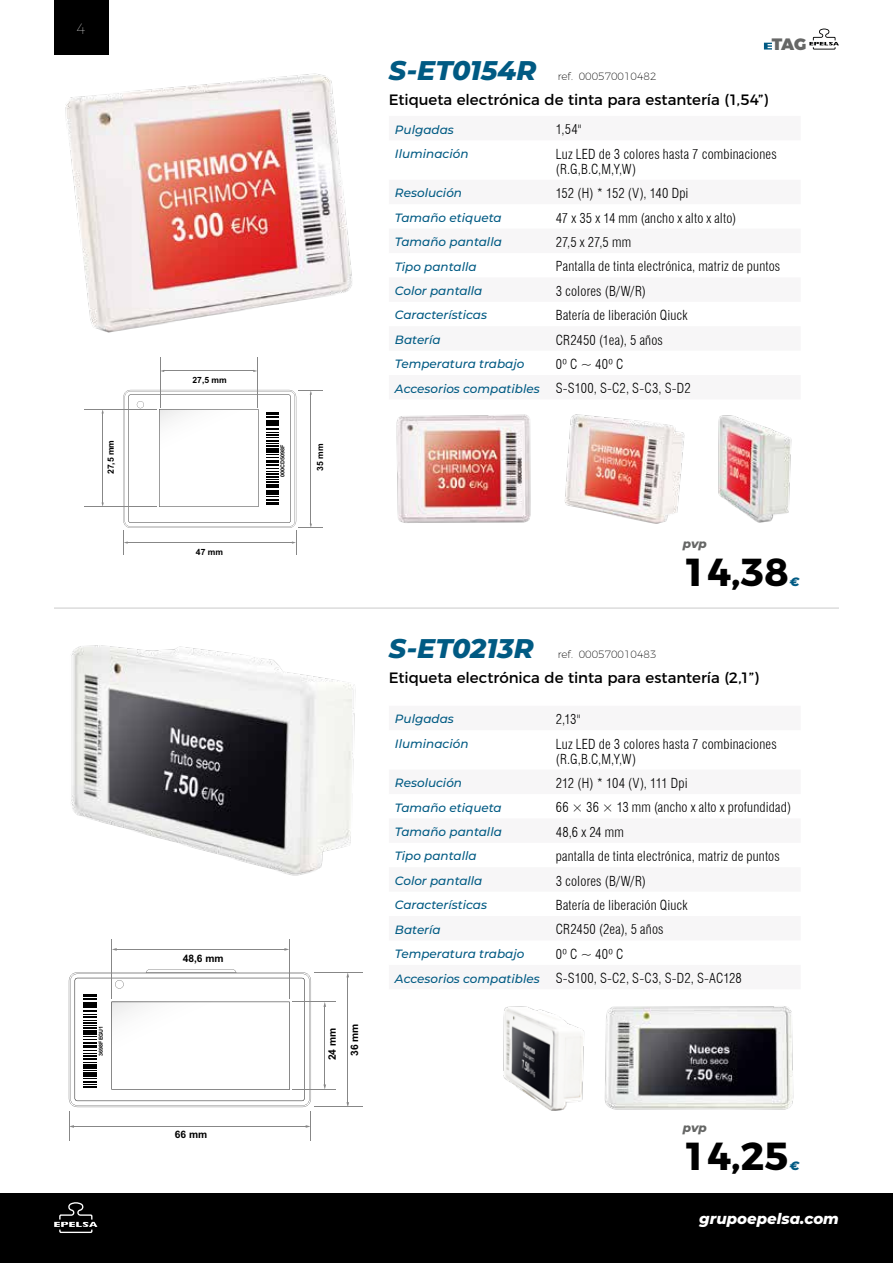
<style>
.page{position:relative;width:893px;height:1263px;background:#fff}
.page>*{position:absolute;margin:0;border:0;box-sizing:border-box;transform-origin:0 0}
.t1{font:700 39px "Montserrat";color:#000}
.t2{font:italic 800 27px "Montserrat";color:#005a83}
.t3{font:900 16.5px "Montserrat";color:#666766}
.t4{font:15px "Montserrat";letter-spacing:-.005em;color:#000}
.t5{font:italic 800 15px "Montserrat";color:#fff}
.t6{font:100 15px "Montserrat";color:#fff}
.t7{font:300 condensed 13.5px/15px "Swiss 721 BT";letter-spacing:.015em;color:#000}
.t8{font:300 condensed 13.5px "Swiss 721 BT";letter-spacing:-.015em;color:#000}
.t9{font:italic 500 12px "Montserrat";color:#005a83}
.t10{font:italic 800 12px "Montserrat";letter-spacing:-.01em;color:#666766}
.t11{font:italic 800 12px "Montserrat";color:#005a83}
.t12{font:200 10.5px "Montserrat";color:#000}
.t13{font:700 10.2px/22.4px "Arial";color:#000;text-align:center}
.t14{font:700 8.55px "Arial";color:#000}
.t15{font:700 5.55px "Arial";color:#000}
.t16{font:700 5.4px "Arial";color:#000}
.s1{font-family:"Swiss 721 BT";font-weight:300;font-style:normal;font-stretch:condensed;font-size:13.5px;color:#000}
.s2{font-family:"Montserrat";font-weight:500;font-style:italic;font-stretch:normal;font-size:12px;color:#005a83}
</style>
<div class="page">
<img style="left:65px;top:73px;width:287px;height:260px">
<svg style="left:123px;top:390px;width:200px;height:165px"></svg>
<hr style="left:103px;top:413px;width:1px;height:90px;background:#878787">
<hr style="left:84px;top:507px;width:72px;height:1px;background:#878787">
<hr style="left:84px;top:409px;width:72px;height:1px;background:#878787">
<hr style="left:163px;top:371px;width:91px;height:1px;background:#878787">
<hr style="left:160px;top:357px;width:1px;height:50px;background:#878787">
<hr style="left:257px;top:357px;width:1px;height:50px;background:#878787">
<img style="left:396px;top:414px;width:135px;height:109px">
<img style="left:565px;top:414px;width:120px;height:110px">
<img style="left:718px;top:415px;width:74px;height:108px">
<img style="left:71px;top:645px;width:285px;height:231px">
<svg style="left:69px;top:969px;width:242px;height:138px"></svg>
<hr style="left:69px;top:1111px;width:1px;height:30px;background:#878787">
<hr style="left:311px;top:1111px;width:1px;height:30px;background:#878787">
<hr style="left:73px;top:1126px;width:234px;height:1px;background:#878787">
<hr style="left:315px;top:972px;width:48px;height:1px;background:#878787">
<hr style="left:315px;top:1107px;width:48px;height:1px;background:#878787">
<hr style="left:292px;top:1089px;width:44px;height:1px;background:#878787">
<hr style="left:292px;top:1002px;width:44px;height:1px;background:#878787">
<hr style="left:348px;top:976px;width:1px;height:127px;background:#878787">
<svg style="left:346px;top:1102px;width:3px;height:5px"></svg>
<hr style="left:325px;top:1006px;width:1px;height:79px;background:#878787">
<svg style="left:323px;top:1002px;width:3px;height:5px"></svg>
<hr style="left:116px;top:949px;width:169px;height:1px;background:#878787">
<hr style="left:112px;top:939px;width:1px;height:60px;background:#878787">
<hr style="left:289px;top:939px;width:1px;height:60px;background:#878787">
<img style="left:604px;top:1006px;width:190px;height:104px">
<img style="left:503px;top:1006px;width:81px;height:105px">
<hr style="left:54px;top:607px;width:785px;height:2px;background:#dcdcdc">
<svg style="left:764px;top:43px;width:8px;height:7px"></svg>
<svg style="left:809px;top:29px;width:30px;height:21px"></svg>
<div style="left:0;top:1193px;width:893px;height:70px;background:#000"></div>
<div style="left:54px;top:0;width:54px;height:54px;background:#000"></div>
<svg style="left:54px;top:1202px;width:43px;height:31px"></svg>
<p class="t6" style="left:76px;top:18px;width:11px">4</p>
<p class="t14" style="left:193px;top:374px;width:36px">27,5 mm</p>
<p class="t14" style="left:105px;top:474px;width:36px;rotate:-90deg">27,5 mm</p>
<p class="t14" style="left:314px;top:471px;width:29px;rotate:-90deg">35 mm</p>
<p class="t15" style="left:279px;top:477px;width:34px;rotate:-90deg">000CD5098F</p>
<p class="t14" style="left:196px;top:546px;width:29px">47 mm</p>
<p class="t16" style="left:97px;top:1056px;width:32px;rotate:-90deg">3698FEGU1</p>
<p class="t13" style="left:183px;top:947px;width:43px">48,6 mm</p>
<p class="t13" style="left:175px;top:1123px;width:34px">66 mm</p>
<p class="t13" style="left:321px;top:1060px;width:38px;rotate:-90deg">24 mm<br>36 mm</p>
<p class="t3" style="left:772px;top:30px;width:36px">TAG</p>
<h2 class="t2" style="left:389px;top:51px;width:149px">S-ET0154R</h2>
<p class="t4" style="left:389px;top:88px;width:381px">Etiqueta electrónica de tinta para estantería (1,54”)</p>
<p class="t12" style="left:558px;top:68px;width:100px">ref. 000570010482</p>
<p class="t9" style="left:395px;top:121px;width:60px">Pulgadas</p>
<p class="t7" style="left:556px;top:122px;width:27px">1,54"</p>
<p class="t9" style="left:395px;top:145px;width:75px">Iluminación</p>
<p class="t7" style="left:556px;top:146px;width:222px">Luz LED de 3 colores hasta 7 combinaciones (R.G,B.C,M,Y,W)</p>
<p class="t9" style="left:395px;top:185px;width:69px">Resolución</p>
<p class="t7" style="left:556px;top:186px;width:134px">152 (H) * 152 (V), 140 Dpi</p>
<p class="t9" style="left:395px;top:209px;width:108px">Tamaño etiqueta</p>
<p class="t7" style="left:556px;top:210px;width:182px">47 x 35 x 14 mm (ancho x alto x alto)</p>
<p class="t9" style="left:395px;top:234px;width:108px">Tamaño pantalla</p>
<p class="t7" style="left:556px;top:235px;width:77px">27,5 x 27,5 mm</p>
<p class="t9" style="left:395px;top:258px;width:83px">Tipo pantalla</p>
<p class="t7" style="left:556px;top:259px;width:226px">Pantalla de tinta electrónica, matriz de puntos</p>
<p class="t9" style="left:395px;top:282px;width:89px">Color pantalla</p>
<p class="t7" style="left:556px;top:283px;width:92px">3 colores (B/W/R)</p>
<p class="t9" style="left:395px;top:307px;width:94px">Características</p>
<p class="t7" style="left:556px;top:308px;width:133px">Batería de liberación Qiuck</p>
<p class="t9" style="left:395px;top:331px;width:47px">Batería</p>
<p class="t7" style="left:556px;top:332px;width:109px">CR2450 (1ea), 5 años</p>
<p class="t9" style="left:395px;top:356px;width:131px">Temperatura trabajo</p>
<p class="t7" style="left:556px;top:357px;width:69px">0º C ~ 40º C</p>
<p class="t9" style="left:395px;top:380px;width:297px">Accesorios compatibles <span class="s1">S-S100, S-C2, S-C3, S-D2</span></p>
<p class="t10" style="left:683px;top:535px;width:25px">pvp</p>
<h1 class="t1" style="left:683px;top:540px;width:107px">14,38</h1>
<p class="t11" style="left:789px;top:573px;width:11px">€</p>
<h2 class="t2" style="left:389px;top:628px;width:146px">S-ET0213R</h2>
<p class="t4" style="left:389px;top:665px;width:371px">Etiqueta electrónica de tinta para estantería (2,1”)</p>
<p class="t12" style="left:558px;top:646px;width:100px">ref. 000570010483</p>
<p class="t9" style="left:395px;top:711px;width:60px">Pulgadas</p>
<p class="t7" style="left:556px;top:712px;width:26px">2,13"</p>
<p class="t9" style="left:395px;top:735px;width:75px">Iluminación</p>
<p class="t7" style="left:556px;top:736px;width:222px">Luz LED de 3 colores hasta 7 combinaciones (R.G,B.C,M,Y,W)</p>
<p class="t9" style="left:395px;top:774px;width:69px">Resolución</p>
<p class="t8" style="left:556px;top:775px;width:133px">212 (H) * 104 (V), 111 Dpi</p>
<p class="t9" style="left:395px;top:799px;width:108px">Tamaño etiqueta</p>
<p class="t7" style="left:556px;top:800px;width:237px">66 × 36 × 13 mm (ancho x alto x profundidad)</p>
<p class="t9" style="left:395px;top:823px;width:108px">Tamaño pantalla</p>
<p class="t7" style="left:556px;top:824px;width:69px">48,6 x 24 mm</p>
<p class="t9" style="left:395px;top:848px;width:83px">Tipo pantalla</p>
<p class="t7" style="left:556px;top:849px;width:225px">pantalla de tinta electrónica, matriz de puntos</p>
<p class="t9" style="left:395px;top:872px;width:89px">Color pantalla</p>
<p class="t7" style="left:556px;top:873px;width:92px">3 colores (B/W/R)</p>
<p class="t9" style="left:395px;top:897px;width:94px">Características</p>
<p class="t7" style="left:556px;top:898px;width:133px">Batería de liberación Qiuck</p>
<p class="t9" style="left:395px;top:921px;width:47px">Batería</p>
<p class="t7" style="left:556px;top:922px;width:109px">CR2450 (2ea), 5 años</p>
<p class="t9" style="left:395px;top:945px;width:131px">Temperatura trabajo</p>
<p class="t7" style="left:395px;top:942px;width:348px;line-height:24.5px;text-indent:161px">0º C ~ 40º C<br><span class="s2">Accesorios compatibles</span> S-S100, S-C2, S-C3, S-D2, S-AC128</p>
<p class="t10" style="left:683px;top:1119px;width:25px">pvp</p>
<h1 class="t1" style="left:683px;top:1124px;width:107px">14,25</h1>
<p class="t11" style="left:789px;top:1157px;width:11px">€</p>
<p class="t5" style="left:699px;top:1207px;width:141px">grupoepelsa.com</p>
</div>
